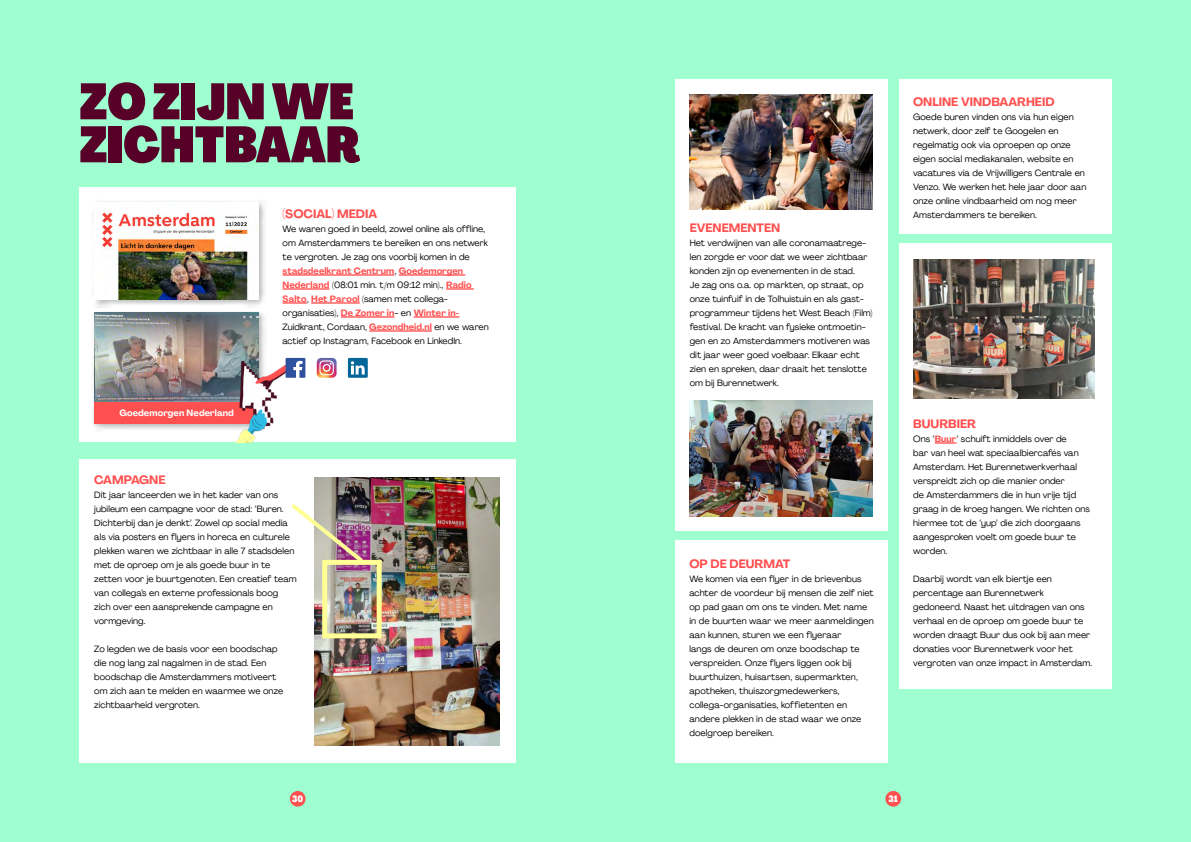
<style>
.page{position:relative;width:1191px;height:842px;background:#fff}
.page>*{position:absolute;margin:0;border:0;box-sizing:border-box;transform-origin:0 0}
.t1{font:50px/43px "Agrandir Variable";color:#570028}
.t2{font:12px "Agrandir Variable";color:#ff5050}
.t3{font:9px/14px "Agrandir Variable";letter-spacing:.005em;color:#000}
.t4{font:9px "Agrandir Variable";letter-spacing:.015em;color:#fff}
.s1{color:#ff5050}
</style>
<div class="page">
<div style="left:0;top:0;width:595px;height:842px;background:#9fffd1"></div>
<div style="left:595px;top:0;width:596px;height:842px;background:#9fffd1"></div>
<div style="left:79px;top:459px;width:437px;height:304px;background:#fff"></div>
<div style="left:79px;top:187px;width:437px;height:254px;background:#fff"></div>
<img style="left:315px;top:477px;width:184px;height:268px">
<div style="left:675px;top:79px;width:212px;height:452px;background:#fff"></div>
<div style="left:899px;top:79px;width:212px;height:155px;background:#fff"></div>
<div style="left:675px;top:540px;width:213px;height:223px;background:#fff"></div>
<div style="left:899px;top:243px;width:212px;height:446px;background:#fff"></div>
<hr style="left:934px;top:442px;width:22px;height:2px;background:#ff5050">
<img style="left:690px;top:95px;width:182px;height:115px">
<img style="left:690px;top:400px;width:182px;height:116px">
<img style="left:913px;top:259px;width:181px;height:139px">
<div style="left:322px;top:560px;width:60px;height:78px;border:5px solid #ffff95"></div>
<div style="left:91px;top:199px;width:175px;height:108px;background:#000;opacity:.3"></div>
<img style="left:95px;top:204px;width:164px;height:96px">
<div style="left:91px;top:309px;width:175px;height:123px;background:#000;opacity:.3"></div>
<img style="left:95px;top:313px;width:164px;height:89px">
<div style="left:95px;top:402px;width:164px;height:22px;background:#ff5050"></div>
<div style="left:290px;top:791px;width:15px;height:16px;background:#ff5050;border-radius:50%"></div>
<div style="left:885px;top:791px;width:16px;height:16px;background:#ff5050;border-radius:50%"></div>
<hr style="left:283px;top:274px;width:111px;height:2px;background:#ff5050">
<hr style="left:399px;top:274px;width:66px;height:2px;background:#ff5050">
<hr style="left:283px;top:288px;width:46px;height:2px;background:#ff5050">
<hr style="left:446px;top:288px;width:28px;height:2px;background:#ff5050">
<hr style="left:283px;top:302px;width:24px;height:2px;background:#ff5050">
<hr style="left:311px;top:302px;width:49px;height:2px;background:#ff5050">
<hr style="left:341px;top:316px;width:53px;height:2px;background:#ff5050">
<hr style="left:414px;top:316px;width:45px;height:2px;background:#ff5050">
<hr style="left:369px;top:330px;width:63px;height:2px;background:#ff5050">
<img style="left:292px;top:501px;width:74px;height:65px">
<img style="left:202px;top:353px;width:84px;height:89px">
<svg style="left:285px;top:358px;width:20px;height:20px"></svg>
<svg style="left:317px;top:358px;width:19px;height:20px"></svg>
<div style="left:348px;top:358px;width:20px;height:20px;background:#069"></div>
<svg style="left:351px;top:361px;width:14px;height:13px"></svg>
<h1 class="t1" style="left:79px;top:80px;width:282px">ZO ZIJN WE<br>ZICHTBAAR</h1>
<p class="t4" style="left:119px;top:408px;width:116px">Goedemorgen Nederland</p>
<h2 class="t2" style="left:283px;top:206px;width:96px">(SOCIAL) MEDIA</h2>
<p class="t3" style="left:283px;top:222px;width:208px">We waren goed in beeld, zowel online als offline, om Amsterdammers te bereiken en ons netwerk te vergroten. Je zag ons voorbij komen in de <span class="s1">stadsdeelkrant Centrum</span>, <span class="s1">Goedemorgen Nederland</span> (08:01 min. t/m 09:12 min)., <span class="s1">Radio Salto</span>, <span class="s1">Het Parool</span> (samen met collega&shy;organisaties), <span class="s1">De Zomer in</span>- en <span class="s1">Winter in-</span>Zuidkrant, Cordaan, <span class="s1">Gezondheid.nl</span> en we waren actief op Instagram, Facebook en LinkedIn.</p>
<h2 class="t2" style="left:690px;top:220px;width:92px">EVENEMENTEN</h2>
<p class="t3" style="left:690px;top:236px;width:184px">Het verdwijnen van alle coronamaatrege&shy;len zorgde er voor dat we weer zichtbaar konden zijn op evenementen in de stad.<br>Je zag ons o.a. op markten, op straat, op onze tuinfuif in de Tolhuistuin en als gast&shy;programmeur tijdens het West Beach (Film) festival. De kracht van fysieke ontmoetin&shy;gen en zo Amsterdammers motiveren was dit jaar weer goed voelbaar. Elkaar echt zien en spreken, daar draait het tenslotte om bij Burennetwerk.</p>
<h2 class="t2" style="left:94px;top:472px;width:73px">CAMPAGNE</h2>
<p class="t3" style="left:94px;top:488px;width:204px">Dit jaar lanceerden we in het kader van ons jubileum een campagne voor de stad: ‘Buren.<br>Dichterbij dan je denkt’. Zowel op social media als via posters en flyers in horeca en culturele plekken waren we zichtbaar in alle 7 stadsdelen met de oproep om je als goede buur in te zetten voor je buurtgenoten. Een creatief team van collega’s en externe professionals boog zich over een aansprekende campagne en vormgeving.</p>
<p class="t3" style="left:94px;top:642px;width:190px">Zo legden we de basis voor een boodschap die nog lang zal nagalmen in de stad. Een boodschap die Amsterdammers motiveert om zich aan te melden en waarmee we onze zichtbaarheid vergroten.</p>
<h2 class="t2" style="left:689px;top:556px;width:102px">OP DE DEURMAT</h2>
<p class="t3" style="left:689px;top:572px;width:186px">We komen via een flyer in de brievenbus achter de voordeur bij mensen die zelf niet op pad gaan om ons te vinden. Met name in de buurten waar we meer aanmeldingen aan kunnen, sturen we een flyeraar<br>langs de deuren om onze boodschap te verspreiden. Onze flyers liggen ook bij buurthuizen, huisartsen, supermarkten, apotheken, thuiszorgmedewerkers, collega-organisaties, koffietenten en andere plekken in de stad waar we onze doelgroep bereiken.</p>
<h2 class="t2" style="left:913px;top:94px;width:143px">ONLINE VINDBAARHEID</h2>
<p class="t3" style="left:913px;top:110px;width:175px">Goede buren vinden ons via hun eigen netwerk, door zelf te Googelen en regelmatig ook via oproepen op onze eigen social mediakanalen, website en vacatures via de Vrijwilligers Centrale en Venzo. We werken het hele jaar door aan onze online vindbaarheid om nog meer Amsterdammers te bereiken.</p>
<h2 class="t2" style="left:913px;top:416px;width:64px">BUURBIER</h2>
<p class="t3" style="left:913px;top:432px;width:178px">Ons ‘<span class="s1">Buur</span>’ schuift inmiddels over de<br>bar van heel wat speciaalbiercafés van Amsterdam. Het Burennetwerkverhaal verspreidt zich op die manier onder<br>de Amsterdammers die in hun vrije tijd graag in de kroeg hangen. We richten ons hiermee tot de ‘yup’ die zich doorgaans aangesproken voelt om goede buur te worden.</p>
<p class="t3" style="left:913px;top:572px;width:180px">Daarbij wordt van elk biertje een percentage aan Burennetwerk gedoneerd. Naast het uitdragen van ons verhaal en de oproep om goede buur te worden draagt Buur dus ook bij aan meer donaties voor Burennetwerk voor het vergroten van onze impact in Amsterdam.</p>
<p class="t4" style="left:292px;top:794px;width:13px">30</p>
<p class="t4" style="left:888px;top:794px;width:11px">31</p>
</div>
